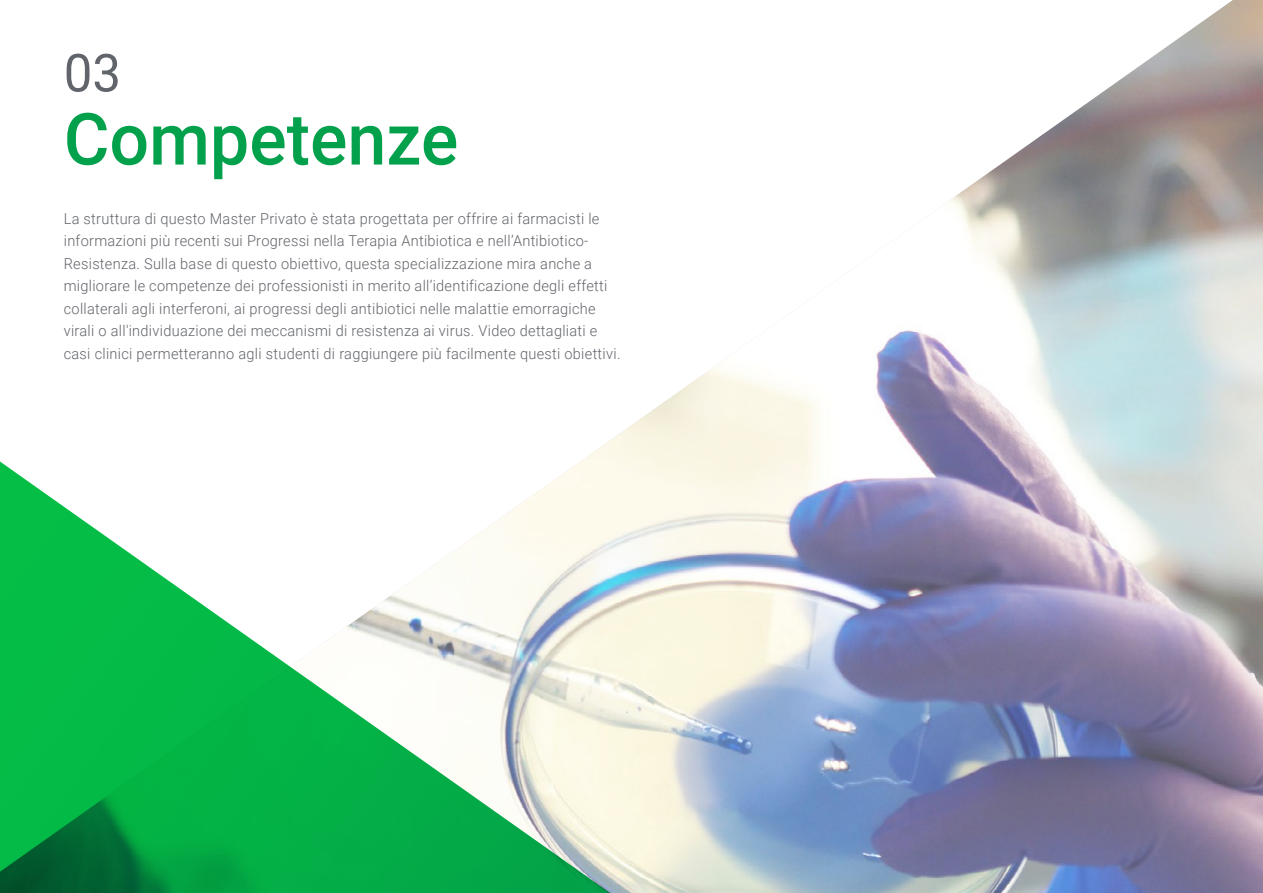
<style>
.page{position:relative;width:1263px;height:893px;background:#fff}
.page>*{position:absolute;margin:0;border:0;box-sizing:border-box;transform-origin:0 0}
.t1{font:500 72px "Roboto";color:#04a14d}
.t2{font:52.5px "Roboto";color:#61646a}
.t3{font:300 15px/22.5px "Roboto";letter-spacing:.02em;color:#61646a}
</style>
<div class="page">
<img style="left:602px;top:0;width:661px;height:893px">
<svg style="left:0;top:446px;width:640px;height:447px"></svg>
<h2 class="t2" style="left:64px;top:36px;width:59px">03</h2>
<h1 class="t1" style="left:64px;top:89px;width:396px">Competenze</h1>
<p class="t3" style="left:64px;top:207px;width:558px">La struttura di questo Master Privato è stata progettata per offrire ai farmacisti le informazioni più recenti sui Progressi nella Terapia Antibiotica e nell’Antibiotico-Resistenza. Sulla base di questo obiettivo, questa specializzazione mira anche a migliorare le competenze dei professionisti in merito all’identificazione degli effetti collaterali agli interferoni, ai progressi degli antibiotici nelle malattie emorragiche virali o all'individuazione dei meccanismi di resistenza ai virus. Video dettagliati e casi clinici permetteranno agli studenti di raggiungere più facilmente questi obiettivi.</p>
</div>
